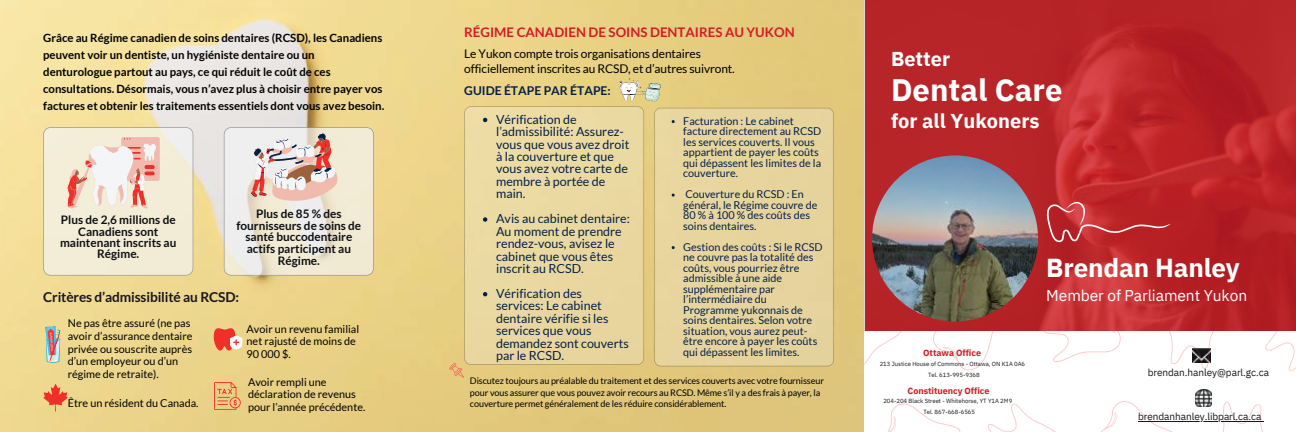
<style>
.page{position:relative;width:1296px;height:432px;background:#fff}
.page>*{position:absolute;margin:0;border:0;box-sizing:border-box;transform-origin:0 0}
.t1{font:700 31px "IBM Plex Sans";color:#fff}
.t2{font:700 26px "IBM Plex Sans";letter-spacing:-.005em;color:#fff}
.t3{font:700 20px "IBM Plex Sans";color:#fff}
.t4{font:15.6px "IBM Plex Sans";letter-spacing:-.005em;color:#fff}
.t5{font:700 13.7px "Lato";letter-spacing:-.01em;color:#1a171d}
.t6{font:700 13.3px "Lato";color:#d21d26}
.t7{font:12.5px/12.4px "Lato";color:#032148}
.t8{font:700 12.1px "Lato";color:#032148}
.t9{font:12px/15px "Lato";letter-spacing:-.01em;color:#000}
.t10{font:700 11.8px/11.6px "Lato";color:#0c0f13;text-align:center}
.t11{font:700 11.4px/17.1px "Lato";color:#000}
.t12{font:10.9px/12.5px "Lato";color:#000}
.t13{font:10.8px/10.5px "Lato";color:#032148}
.t14{font:10px "IBM Plex Sans";letter-spacing:-.005em;color:#1a171d}
.t15{font:9.1px/11.2px "Lato";letter-spacing:-.01em;color:#000}
.t16{font:700 9px "IBM Plex Sans";letter-spacing:-.005em;color:#d21d26}
.t17{font:6px/10.5px "IBM Plex Sans";letter-spacing:-.005em;color:#1a171d;text-align:center}
</style>
<div class="page">
<img style="left:864px;top:0;width:432px;height:330px">
<img style="left:0;top:0;width:864px;height:432px">
<svg style="left:1047px;top:202px;width:124px;height:40px;background:#c1363a"></svg>
<svg style="left:864px;top:330px;width:432px;height:102px"></svg>
<svg style="left:224px;top:127px;width:150px;height:149px;background:#e8ddd0"></svg>
<svg style="left:43px;top:127px;width:150px;height:149px;background:#efe2d0"></svg>
<svg style="left:45px;top:326px;width:15px;height:37px"></svg>
<svg style="left:43px;top:384px;width:25px;height:27px"></svg>
<svg style="left:214px;top:327px;width:28px;height:24px"></svg>
<svg style="left:214px;top:382px;width:27px;height:28px"></svg>
<svg style="left:449px;top:363px;width:15px;height:15px"></svg>
<svg style="left:619px;top:77px;width:42px;height:24px"></svg>
<hr style="left:1138px;top:421px;width:124px;height:1px;background:#1a171d">
<div style="left:464px;top:106px;width:180px;height:259px;background:#ead9a0"></div>
<svg style="left:483px;top:118px;width:4px;height:4px"></svg>
<svg style="left:483px;top:217px;width:4px;height:5px"></svg>
<svg style="left:483px;top:292px;width:4px;height:4px"></svg>
<div style="left:654px;top:108px;width:180px;height:258px;background:#e7d39d"></div>
<p class="t11" style="left:43px;top:29px;width:343px">Grâce au Régime canadien de soins dentaires (RCSD), les Canadiens peuvent voir un dentiste, un hygiéniste dentaire ou un denturologue partout au pays, ce qui réduit le coût de ces consultations. Désormais, vous n’avez plus à choisir entre payer vos factures et obtenir les traitements essentiels dont vous avez besoin.</p>
<p class="t6" style="left:464px;top:24px;width:332px">RÉGIME CANADIEN DE SOINS DENTAIRES AU YUKON</p>
<p class="t9" style="left:464px;top:46px;width:272px">Le Yukon compte trois organisations dentaires officiellement inscrites au RCSD, et d’autres suivront.</p>
<p class="t8" style="left:464px;top:84px;width:148px">GUIDE ÉTAPE PAR ÉTAPE:</p>
<p class="t7" style="left:496px;top:113px;width:135px">Vérification de l’admissibilité: Assurez&shy;vous que vous avez droit à la couverture et que vous avez votre carte de membre à portée de main.</p>
<p class="t7" style="left:496px;top:212px;width:135px">Avis au cabinet dentaire:<br>Au moment de prendre rendez-vous, avisez le cabinet que vous êtes inscrit au RCSD.</p>
<p class="t7" style="left:496px;top:287px;width:134px">Vérification des services: Le cabinet dentaire vérifie si les services que vous demandez sont couverts par le RCSD.</p>
<p class="t13" style="left:683px;top:115px;width:140px">Facturation : Le cabinet facture directement au RCSD les services couverts. Il vous appartient de payer les coûts qui dépassent les limites de la couverture.</p>
<p class="t13" style="left:683px;top:189px;width:136px">Couverture du RCSD : En général, le Régime couvre de<br>80 % à 100 % des coûts des soins dentaires.</p>
<p class="t13" style="left:683px;top:241px;width:141px">Gestion des coûts : Si le RCSD ne couvre pas la totalité des coûts, vous pourriez être admissible à une aide supplémentaire par l’intermédiaire du<br>Programme yukonnais de soins dentaires. Selon votre situation, vous aurez peut&shy;être encore à payer les coûts qui dépassent les limites.</p>
<p class="t10" style="left:60px;top:214px;width:118px;line-height:11.1px">Plus de 2,6 millions de<br>Canadiens sont maintenant inscrits au<br>Régime.</p>
<p class="t10" style="left:236px;top:208px;width:126px">Plus de 85 % des fournisseurs de soins de santé buccodentaire actifs participent au<br>Régime.</p>
<p class="t5" style="left:43px;top:289px;width:197px">Critères d’admissibilité au RCSD:</p>
<p class="t12" style="left:68px;top:317px;width:126px">Ne pas être assuré (ne pas avoir d’assurance dentaire privée ou souscrite auprès d’un employeur ou d’un régime de retraite).</p>
<p class="t12" style="left:68px;top:397px;width:132px">Être un résident du Canada.</p>
<p class="t12" style="left:247px;top:322px;width:114px">Avoir un revenu familial net rajusté de moins de<br>90 000 $.</p>
<p class="t12" style="left:248px;top:375px;width:119px">Avoir rempli une déclaration de revenus pour l’année précédente.</p>
<p class="t15" style="left:470px;top:375px;width:356px">Discutez toujours au préalable du traitement et des services couverts avec votre fournisseur pour vous assurer que vous pouvez avoir recours au RCSD. Même s’il y a des frais à payer, la couverture permet généralement de les réduire considérablement.</p>
<h3 class="t3" style="left:891px;top:43px;width:61px">Better</h3>
<h1 class="t1" style="left:891px;top:65px;width:173px">Dental Care</h1>
<h3 class="t3" style="left:891px;top:105px;width:150px">for all Yukoners</h3>
<p class="t16" style="left:923px;top:346px;width:59px">Ottawa Office</p>
<p class="t17" style="left:880px;top:358px;width:147px">213 Justice House of Commons - Ottawa, ON K1A 0A6<br>Tel. 613-995-9368</p>
<p class="t16" style="left:908px;top:384px;width:83px">Constituency Office</p>
<p class="t17" style="left:883px;top:396px;width:130px">204-204 Black Street - Whitehorse, YT Y1A 2M9<br>Tel. 867-668-6565</p>
<h2 class="t2" style="left:1046px;top:247px;width:195px">Brendan Hanley</h2>
<h3 class="t4" style="left:1046px;top:284px;width:202px">Member of Parliament Yukon</h3>
<p class="t14" style="left:1148px;top:365px;width:123px">brendan.hanley@parl.gc.ca</p>
<p class="t14" style="left:1138px;top:409px;width:125px">brendanhanley.libparl.ca.ca</p>
</div>
